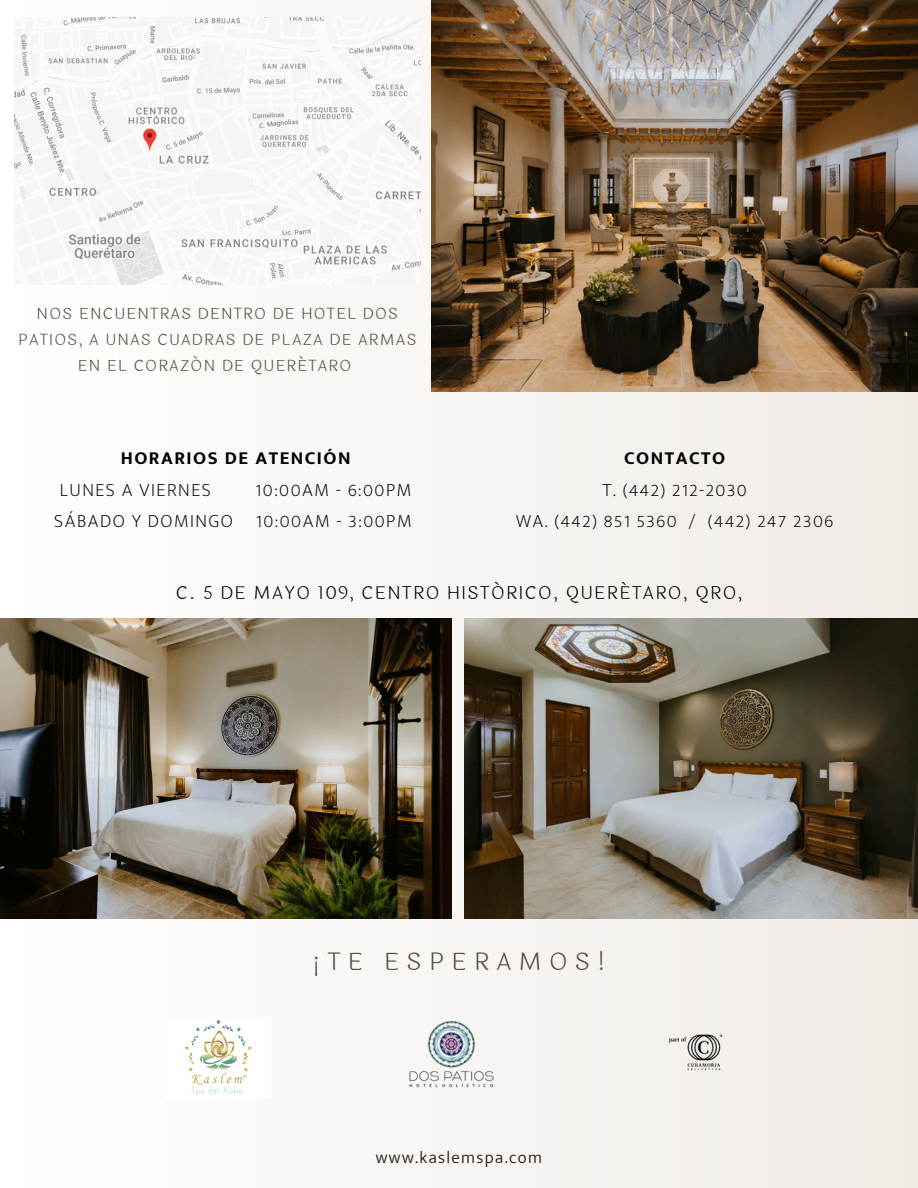
<style>
.page{position:relative;width:918px;height:1188px;background:#fff}
.page>*{position:absolute;margin:0;border:0;box-sizing:border-box;transform-origin:0 0}
.t1{font:300 24.45px "Laila";letter-spacing:.3em;color:#524f3d}
.t2{font:200 18.6px/31.5px "Mukta Mahee";letter-spacing:.08em;color:#000;text-align:right}
.t3{font:700 18.6px/31.5px "Mukta Mahee";letter-spacing:.08em;color:#000}
.t4{font:300 18px "Laila";letter-spacing:.08em;color:#000}
.t5{font:300 17.1px "Mukta Mahee";letter-spacing:.08em;color:#1e170d}
.t6{font:300 15.6px/25.8px "Laila";letter-spacing:.08em;color:#524f3d;text-align:center}
.s1{font-weight:200}
.s2{font-weight:700}
</style>
<div class="page">
<div style="left:0;top:0;width:918px;height:1188px;background:linear-gradient(to right,#fff,#f1ebe6)"></div>
<img style="left:431px;top:0;width:487px;height:391px">
<img style="left:15px;top:17px;width:406px;height:267px">
<div style="left:0;top:392px;width:918px;height:227px;background:#f8f5f3"></div>
<img style="left:403px;top:1018px;width:95px;height:73px">
<img style="left:630px;top:1027px;width:148px;height:54px">
<img style="left:167px;top:1018px;width:103px;height:81px">
<img style="left:464px;top:619px;width:454px;height:300px">
<img style="left:0;top:619px;width:451px;height:300px">
<p class="t6" style="left:18px;top:301px;width:400px">NOS ENCUENTRAS DENTRO DE HOTEL DOS<br>PATIOS, A UNAS CUADRAS DE PLAZA DE ARMAS<br>EN EL CORAZÓN DE QUERÉTARO</p>
<h2 class="t3" style="left:60px;top:442px;width:292px;text-indent:61px">HORARIOS DE ATENCIÓN<br><span class="s1">LUNES A VIERNES</span></h2>
<h2 class="t2" style="left:54px;top:474px;width:359px">10:00AM - 6:00PM<br>SÁBADO Y DOMINGO 10:00AM - 3:00PM</h2>
<h2 class="t2" style="left:516px;top:442px;width:319px;text-align:center"><span class="s2">CONTACTO<br></span>T. (442) 212-2030<br>WA. (442) 851 5360 / (442) 247 2306</h2>
<h3 class="t4" style="left:176px;top:579px;width:568px">C. 5 DE MAYO 109, CENTRO HISTÓRICO, QUERÉTARO, QRO,</h3>
<h1 class="t1" style="left:313px;top:943px;width:294px">¡TE ESPERAMOS!</h1>
<p class="t5" style="left:376px;top:1147px;width:168px">www.kaslemspa.com</p>
</div>
